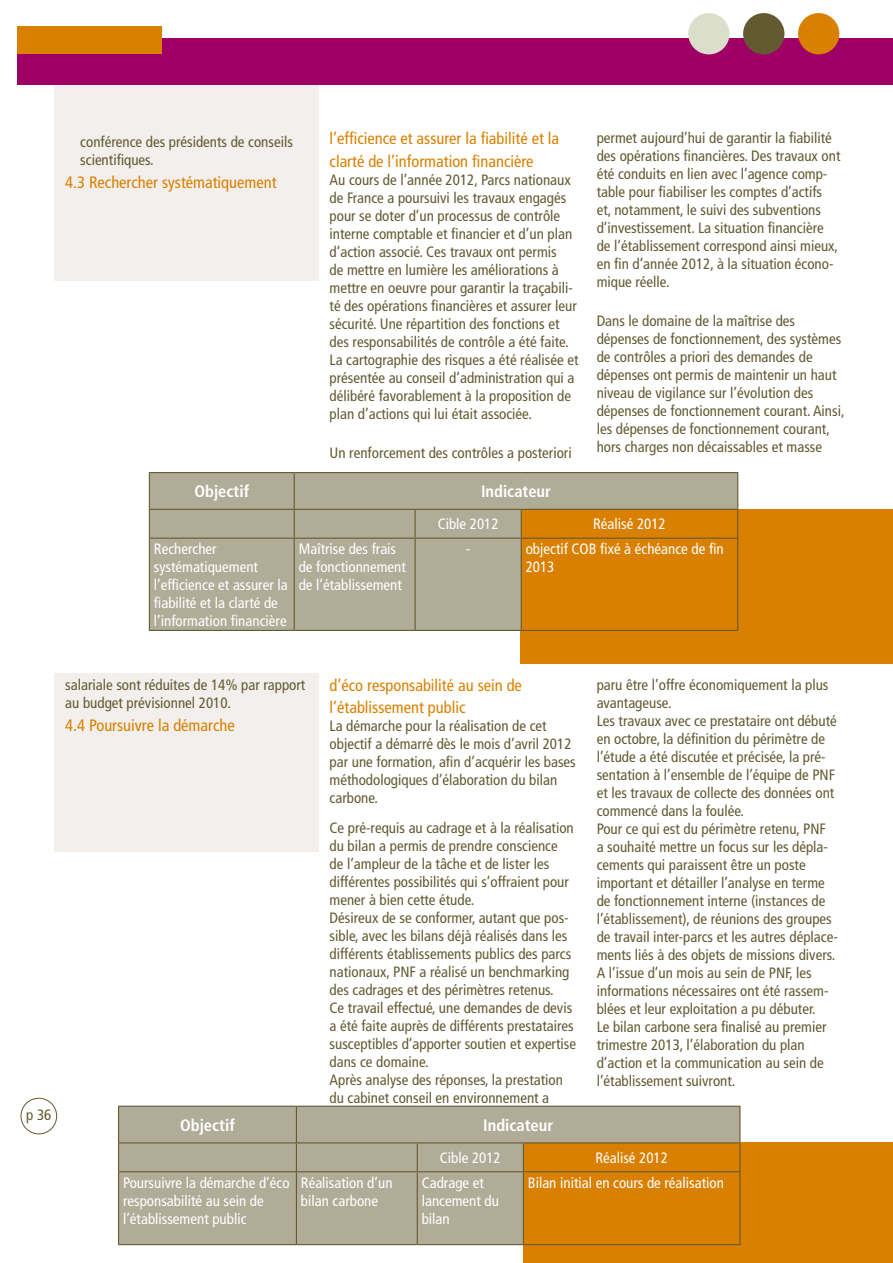
<style>
.page{position:relative;width:893px;height:1263px;background:#fff}
.page>*{position:absolute;margin:0;border:0;box-sizing:border-box;transform-origin:0 0}
.t1{font:condensed 16.5px/22.5px "Frutiger LT Std";color:#da8000}
.t2{font:700 condensed 16.5px "Frutiger LT Std";color:#fff}
.t3{font:condensed 15px/18px "Frutiger LT Std";color:#635a32}
.t4{font:condensed 15px/18px "Frutiger LT Std";color:#fff}
</style>
<div class="page">
<div style="left:521px;top:509px;width:372px;height:154px;background:#da8000"></div>
<div style="left:523px;top:1143px;width:370px;height:120px;background:#da8000"></div>
<div style="left:54px;top:54px;width:264px;height:227px;background:#f2efec"></div>
<div style="left:54px;top:673px;width:264px;height:178px;background:#f2efec"></div>
<div style="left:150px;top:473px;width:587px;height:157px;background:#b1ac98"></div>
<hr style="left:149px;top:472px;width:145px;height:1px;background:#635a32">
<hr style="left:149px;top:473px;width:1px;height:36px;background:#635a32">
<hr style="left:294px;top:472px;width:121px;height:1px;background:#635a32">
<hr style="left:294px;top:473px;width:1px;height:36px;background:#635a32">
<hr style="left:415px;top:472px;width:106px;height:1px;background:#635a32">
<hr style="left:521px;top:472px;width:217px;height:1px;background:#635a32">
<hr style="left:737px;top:473px;width:1px;height:36px;background:#635a32">
<hr style="left:149px;top:509px;width:145px;height:1px;background:#635a32">
<svg style="left:149px;top:510px;width:1px;height:28px"></svg>
<hr style="left:294px;top:509px;width:121px;height:1px;background:#635a32">
<svg style="left:294px;top:510px;width:1px;height:28px"></svg>
<hr style="left:415px;top:509px;width:106px;height:1px;background:#635a32">
<hr style="left:414px;top:510px;width:2px;height:28px;background:#635a32">
<svg style="left:521px;top:509px;width:217px;height:121px"></svg>
<hr style="left:149px;top:538px;width:145px;height:1px;background:#635a32">
<hr style="left:149px;top:539px;width:1px;height:91px;background:#635a32">
<hr style="left:149px;top:630px;width:145px;height:1px;background:#635a32">
<hr style="left:294px;top:538px;width:121px;height:1px;background:#635a32">
<hr style="left:294px;top:539px;width:1px;height:91px;background:#635a32">
<hr style="left:294px;top:630px;width:121px;height:1px;background:#635a32">
<hr style="left:415px;top:538px;width:106px;height:1px;background:#635a32">
<hr style="left:414px;top:539px;width:2px;height:91px;background:#635a32">
<hr style="left:415px;top:630px;width:106px;height:1px;background:#635a32">
<hr style="left:521px;top:538px;width:217px;height:1px;background:#635a32">
<hr style="left:521px;top:539px;width:1px;height:91px;background:#635a32">
<hr style="left:737px;top:539px;width:1px;height:91px;background:#635a32">
<hr style="left:521px;top:630px;width:217px;height:1px;background:#635a32">
<div style="left:119px;top:1107px;width:620px;height:137px;background:#b1ac98"></div>
<hr style="left:118px;top:1106px;width:178px;height:1px;background:#635a32">
<hr style="left:118px;top:1107px;width:1px;height:35px;background:#635a32">
<hr style="left:296px;top:1106px;width:121px;height:1px;background:#635a32">
<hr style="left:296px;top:1107px;width:1px;height:35px;background:#635a32">
<hr style="left:417px;top:1106px;width:106px;height:1px;background:#635a32">
<hr style="left:523px;top:1106px;width:217px;height:1px;background:#635a32">
<hr style="left:739px;top:1107px;width:1px;height:35px;background:#635a32">
<hr style="left:118px;top:1142px;width:178px;height:1px;background:#635a32">
<svg style="left:118px;top:1143px;width:1px;height:28px"></svg>
<hr style="left:296px;top:1142px;width:121px;height:1px;background:#635a32">
<svg style="left:296px;top:1143px;width:1px;height:28px"></svg>
<hr style="left:417px;top:1142px;width:106px;height:1px;background:#635a32">
<svg style="left:417px;top:1143px;width:1px;height:28px"></svg>
<hr style="left:523px;top:1142px;width:217px;height:1px;background:#635a32">
<svg style="left:523px;top:1143px;width:217px;height:101px"></svg>
<hr style="left:118px;top:1171px;width:178px;height:1px;background:#635a32">
<hr style="left:118px;top:1172px;width:1px;height:72px;background:#635a32">
<hr style="left:296px;top:1171px;width:121px;height:1px;background:#635a32">
<hr style="left:296px;top:1172px;width:1px;height:72px;background:#635a32">
<hr style="left:417px;top:1171px;width:106px;height:1px;background:#635a32">
<hr style="left:417px;top:1172px;width:1px;height:72px;background:#635a32">
<hr style="left:523px;top:1171px;width:217px;height:1px;background:#635a32">
<hr style="left:523px;top:1172px;width:1px;height:72px;background:#635a32">
<hr style="left:739px;top:1172px;width:1px;height:72px;background:#635a32">
<hr style="left:118px;top:1244px;width:178px;height:1px;background:#635a32">
<hr style="left:296px;top:1244px;width:121px;height:1px;background:#635a32">
<hr style="left:417px;top:1244px;width:106px;height:1px;background:#635a32">
<hr style="left:523px;top:1244px;width:217px;height:1px;background:#635a32">
<div style="left:17px;top:38px;width:876px;height:47px;background:#9e0066"></div>
<div style="left:688px;top:13px;width:41px;height:41px;background:#dbdecb;border-radius:50%"></div>
<div style="left:743px;top:13px;width:41px;height:41px;background:#635a32;border-radius:50%"></div>
<div style="left:798px;top:13px;width:41px;height:41px;background:#da8000;border-radius:50%"></div>
<div style="left:17px;top:26px;width:145px;height:28px;background:#da8000"></div>
<div style="left:21px;top:1098px;width:36px;height:36px;border:1px solid #635a32;border-radius:50%"></div>
<p class="t3" style="left:80px;top:133px;width:214px">conférence des présidents de conseils scientifiques.</p>
<p class="t1" style="left:65px;top:171px;width:213px">4.3 Rechercher systématiquement</p>
<p class="t1" style="left:330px;top:127px;width:231px">l’efficience et assurer la fiabilité et la clarté de l’information financière</p>
<p class="t3" style="left:330px;top:171px;width:250px">Au cours de l’année 2012, Parcs nationaux de France a poursuivi les travaux engagés pour se doter d’un processus de contrôle interne comptable et financier et d’un plan d’action associé. Ces travaux ont permis<br>de mettre en lumière les améliorations à mettre en oeuvre pour garantir la traçabili&shy;té des opérations financières et assurer leur sécurité. Une répartition des fonctions et des responsabilités de contrôle a été faite.<br>La cartographie des risques a été réalisée et présentée au conseil d’administration qui a délibéré favorablement à la proposition de plan d’actions qui lui était associée.</p>
<p class="t3" style="left:330px;top:444px;width:244px">Un renforcement des contrôles a posteriori</p>
<p class="t3" style="left:597px;top:129px;width:245px">permet aujourd’hui de garantir la fiabilité des opérations financières. Des travaux ont été conduits en lien avec l’agence comp&shy;table pour fiabiliser les comptes d’actifs et, notamment, le suivi des subventions d’investissement. La situation financière de l’établissement correspond ainsi mieux, en fin d’année 2012, à la situation écono&shy;mique réelle.</p>
<p class="t3" style="left:597px;top:312px;width:249px">Dans le domaine de la maîtrise des dépenses de fonctionnement, des systèmes de contrôles a priori des demandes de dépenses ont permis de maintenir un haut niveau de vigilance sur l’évolution des dépenses de fonctionnement courant. Ainsi, les dépenses de fonctionnement courant, hors charges non décaissables et masse</p>
<p class="t2" style="left:194px;top:482px;width:56px">Objectif</p>
<p class="t2" style="left:481px;top:482px;width:72px">Indicateur</p>
<p class="t4" style="left:438px;top:515px;width:62px">Cible 2012</p>
<p class="t4" style="left:593px;top:515px;width:74px">Réalisé 2012</p>
<p class="t4" style="left:154px;top:540px;width:135px">Rechercher systématiquement l’efficience et assurer la fiabilité et la clarté de l’information financière</p>
<p class="t4" style="left:299px;top:540px;width:109px">Maîtrise des frais de fonctionnement de l’établissement</p>
<p class="t4" style="left:466px;top:540px;width:6px">-</p>
<p class="t4" style="left:526px;top:540px;width:199px">objectif COB fixé à échéance de fin<br>2013</p>
<p class="t3" style="left:26px;top:1106px;width:27px">p 36</p>
<p class="t3" style="left:65px;top:676px;width:242px">salariale sont réduites de 14% par rapport au budget prévisionnel 2010.</p>
<p class="t1" style="left:65px;top:714px;width:171px">4.4 Poursuivre la démarche</p>
<p class="t1" style="left:330px;top:674px;width:194px">d’éco responsabilité au sein de l’établissement public</p>
<p class="t3" style="left:330px;top:717px;width:248px">La démarche pour la réalisation de cet objectif a démarré dès le mois d’avril 2012 par une formation, afin d’acquérir les bases méthodologiques d’élaboration du bilan carbone.</p>
<p class="t3" style="left:330px;top:819px;width:248px">Ce pré-requis au cadrage et à la réalisation du bilan a permis de prendre conscience<br>de l’ampleur de la tâche et de lister les différentes possibilités qui s’offraient pour mener à bien cette étude.<br>Désireux de se conformer, autant que pos&shy;sible, avec les bilans déjà réalisés dans les différents établissements publics des parcs nationaux, PNF a réalisé un benchmarking des cadrages et des périmètres retenus.<br>Ce travail effectué, une demandes de devis a été faite auprès de différents prestataires susceptibles d’apporter soutien et expertise dans ce domaine.<br>Après analyse des réponses, la prestation du cabinet conseil en environnement a</p>
<p class="t3" style="left:597px;top:675px;width:243px">paru être l’offre économiquement la plus avantageuse.<br>Les travaux avec ce prestataire ont débuté en octobre, la définition du périmètre de l’étude a été discutée et précisée, la pré&shy;sentation à l’ensemble de l’équipe de PNF et les travaux de collecte des données ont commencé dans la foulée.<br>Pour ce qui est du périmètre retenu, PNF<br>a souhaité mettre un focus sur les dépla&shy;cements qui paraissent être un poste important et détailler l’analyse en terme de fonctionnement interne (instances de l’établissement), de réunions des groupes de travail inter-parcs et les autres déplace&shy;ments liés à des objets de missions divers.<br>A l’issue d’un mois au sein de PNF, les informations nécessaires ont été rassem&shy;blées et leur exploitation a pu débuter.<br>Le bilan carbone sera finalisé au premier trimestre 2013, l’élaboration du plan d’action et la communication au sein de l’établissement suivront.</p>
<p class="t2" style="left:180px;top:1115px;width:56px">Objectif</p>
<p class="t2" style="left:483px;top:1115px;width:72px">Indicateur</p>
<p class="t4" style="left:440px;top:1149px;width:62px">Cible 2012</p>
<p class="t4" style="left:595px;top:1149px;width:74px">Réalisé 2012</p>
<p class="t4" style="left:123px;top:1173px;width:168px">Poursuivre la démarche d’éco responsabilité au sein de l’établissement public</p>
<p class="t4" style="left:301px;top:1173px;width:93px">Réalisation d’un bilan carbone</p>
<p class="t4" style="left:422px;top:1173px;width:79px">Cadrage et lancement du bilan</p>
<p class="t4" style="left:528px;top:1173px;width:198px">Bilan initial en cours de réalisation</p>
</div>
